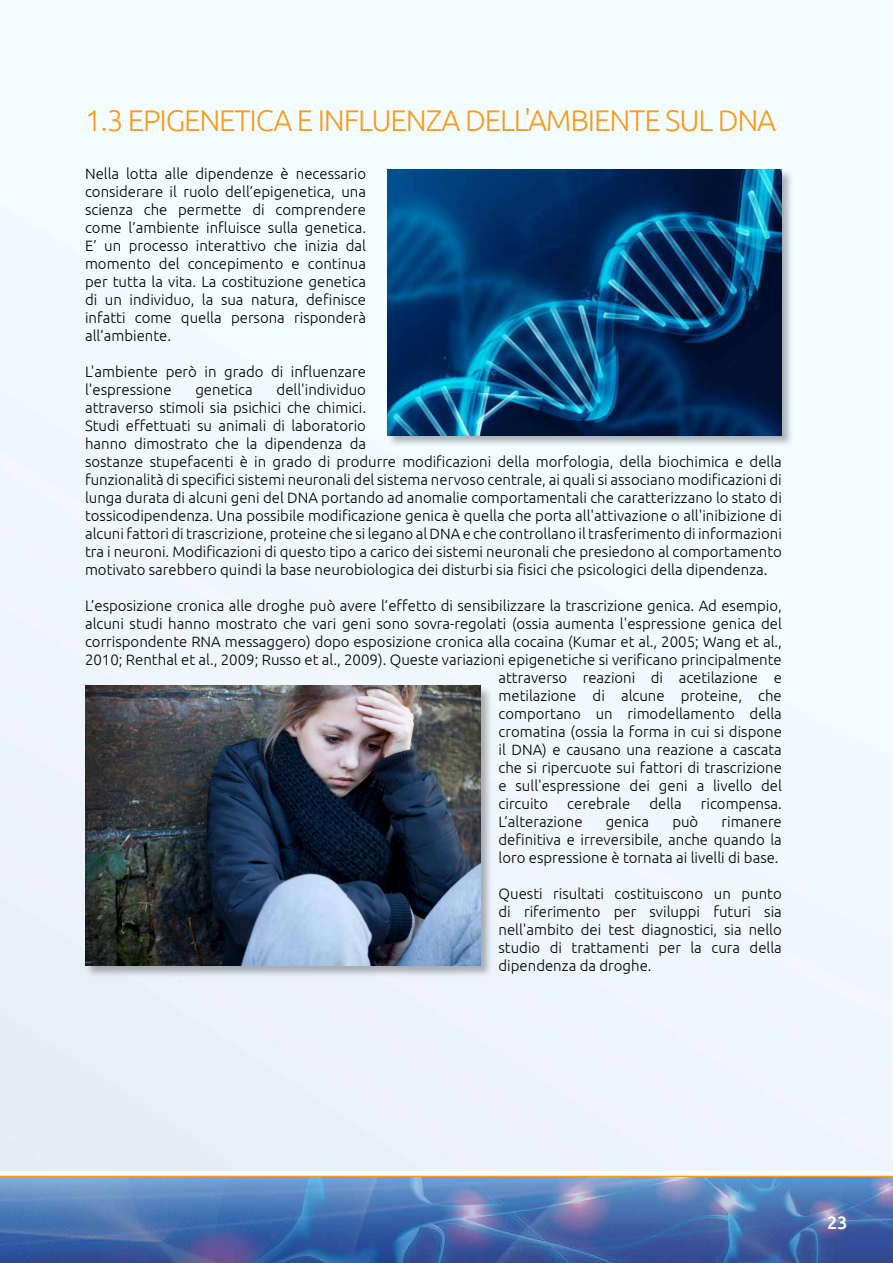
<style>
.page{position:relative;width:893px;height:1263px;background:#fff}
.page>*{position:absolute;margin:0;border:0;box-sizing:border-box;transform-origin:0 0}
.t1{font:300 30px "Ubuntu";letter-spacing:-.04em;color:#f99b1c}
.t2{font:500 18px "Ubuntu";color:#fff}
.t3{font:300 15px/18px "Ubuntu";color:#000;text-align:justify}
</style>
<div class="page">
<svg style="left:0;top:1171px;width:893px;height:5px"></svg>
<svg style="left:0;top:1176px;width:893px;height:2px;background:#b89f77"></svg>
<img style="left:0;top:1178px;width:893px;height:85px">
<div style="left:387px;top:169px;width:407px;height:279px;background:#000;opacity:.3"></div>
<img style="left:387px;top:169px;width:395px;height:266px">
<div style="left:85px;top:685px;width:408px;height:293px;background:#000;opacity:.3"></div>
<img style="left:85px;top:686px;width:396px;height:279px">
<h1 class="t1" style="left:85px;top:103px;width:693px">1.3 EPIGENETICA E INFLUENZA DELL'AMBIENTE SUL DNA</h1>
<p class="t3" style="left:85px;top:164px;width:282px">Nella lotta alle dipendenze è necessario considerare il ruolo dell’epigenetica, una scienza che permette di comprendere come l’ambiente influisce sulla genetica.<br>E’ un processo interattivo che inizia dal momento del concepimento e continua per tutta la vita. La costituzione genetica di un individuo, la sua natura, definisce infatti come quella persona risponderà all’ambiente.</p>
<p class="t3" style="left:85px;top:362px;width:282px">L'ambiente però in grado di influenzare l'espressione</p>
<p class="t3" style="left:85px;top:380px;width:698px;text-align:left;text-indent:192px">dell'individuo<br>attraverso stimoli sia psichici che chimici.<br>Studi effettuati su animali di laboratorio<br>hanno dimostrato che la dipendenza da<br>sostanze stupefacenti è in grado di produrre modificazioni della morfologia, della biochimica e della funzionalità di specifici sistemi neuronali del sistema nervoso centrale, ai quali si associano modificazioni di lunga durata di alcuni geni del DNA portando ad anomalie comportamentali che caratterizzano lo stato di tossicodipendenza. Una possibile modificazione genica è quella che porta all'attivazione o all'inibizione di alcuni fattori di trascrizione, proteine che si legano al DNA e che controllano il trasferimento di informazioni tra i neuroni. Modificazioni di questo tipo a carico dei sistemi neuronali che presiedono al comportamento motivato sarebbero quindi la base neurobiologica dei disturbi sia fisici che psicologici della dipendenza.</p>
<p class="t3" style="left:85px;top:596px;width:698px">L’esposizione cronica alle droghe può avere l’effetto di sensibilizzare la trascrizione genica. Ad esempio,</p>
<p class="t3" style="left:85px;top:614px;width:698px">alcuni studi hanno mostrato che vari geni sono sovra-regolati (ossia aumenta l'espressione genica del</p>
<p class="t3" style="left:85px;top:632px;width:698px">corrispondente RNA messaggero) dopo esposizione cronica alla cocaina (Kumar et al., 2005; Wang et al.,</p>
<p class="t3" style="left:85px;top:650px;width:698px">2010; Renthal et al., 2009; Russo et al., 2009). Queste variazioni epigenetiche si verificano principalmente</p>
<p class="t3" style="left:498px;top:668px;width:285px">attraverso reazioni di acetilazione e</p>
<p class="t3" style="left:498px;top:686px;width:285px">metilazione di alcune proteine, che</p>
<p class="t3" style="left:498px;top:704px;width:285px">comportano un rimodellamento della</p>
<p class="t3" style="left:498px;top:722px;width:285px">cromatina (ossia la forma in cui si dispone</p>
<p class="t3" style="left:498px;top:740px;width:285px">il DNA) e causano una reazione a cascata</p>
<p class="t3" style="left:498px;top:758px;width:285px">che si ripercuote sui fattori di trascrizione</p>
<p class="t3" style="left:498px;top:776px;width:285px">e sull'espressione dei geni a livello del</p>
<p class="t3" style="left:498px;top:794px;width:51px">circuito</p>
<p class="t3" style="left:567px;top:794px;width:64px">cerebrale</p>
<p class="t3" style="left:649px;top:794px;width:34px">della</p>
<p class="t3" style="left:701px;top:794px;width:82px">ricompensa.</p>
<p class="t3" style="left:498px;top:812px;width:85px">L’alterazione</p>
<p class="t3" style="left:606px;top:812px;width:45px">genica</p>
<p class="t3" style="left:672px;top:812px;width:28px">può</p>
<p class="t3" style="left:195px;top:380px;width:59px">genetica</p>
<p class="t3" style="left:498px;top:812px;width:285px;text-indent:223px">rimanere definitiva e irreversibile, anche quando la loro espressione è tornata ai livelli di base.</p>
<p class="t3" style="left:498px;top:884px;width:285px">Questi risultati costituiscono un punto di riferimento per sviluppi futuri sia nell'ambito dei test diagnostici, sia nello studio di trattamenti per la cura della dipendenza da droghe.</p>
<p class="t2" style="left:827px;top:1211px;width:22px">23</p>
</div>
